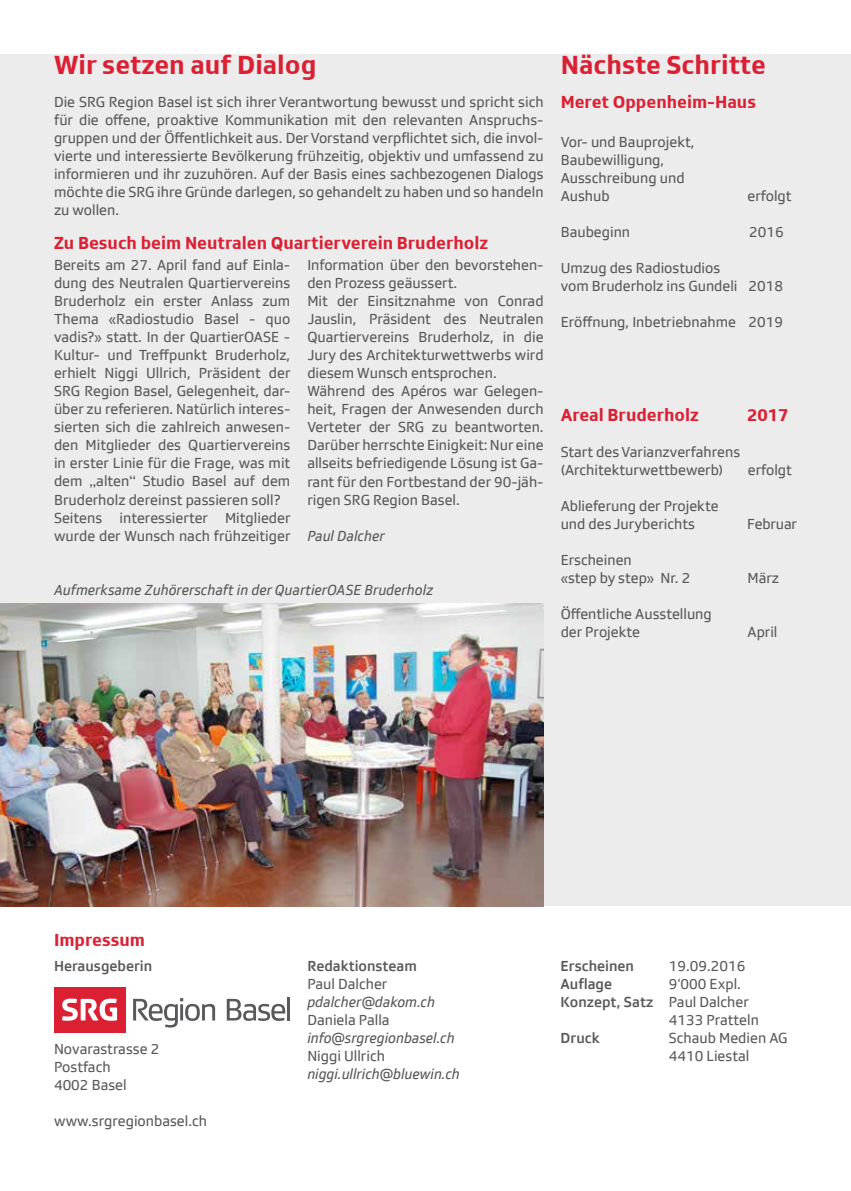
<style>
.page{position:relative;width:851px;height:1191px;background:#fff}
.page>*{position:absolute;margin:0;border:0;box-sizing:border-box;transform-origin:0 0}
.t1{font:700 27px "SRGSSR Type";color:#da2032}
.t2{font:700 18px "SRGSSR Type";color:#da2032}
.t3{font:15px/18px "SRGSSR Type";color:#58595b}
.t4{font:italic 15px "SRGSSR Type";color:#58595b}
.t5{font:500 15px "SRGSSR Type";color:#58595b}
.s1{font-family:"Gill Sans"}
.s2{font-weight:400}
</style>
<div class="page">
<div style="left:0;top:54px;width:850px;height:1083px;background:#ececed"></div>
<div style="left:0;top:906px;width:850px;height:285px;background:#fff"></div>
<svg style="left:133px;top:998px;width:82px;height:29px"></svg>
<svg style="left:227px;top:998px;width:58px;height:23px"></svg>
<hr style="left:287px;top:997px;width:3px;height:23px;background:#58595b">
<div style="left:54px;top:986px;width:71px;height:46px;background:#da2032"></div>
<svg style="left:62px;top:998px;width:55px;height:22px"></svg>
<img style="left:0;top:603px;width:543px;height:303px">
<h1 class="t1" style="left:54px;top:48px;width:264px">Wir setzen auf Dialog</h1>
<p class="t3" style="left:54px;top:92px;width:491px;text-align:justify">Die SRG Region Basel ist sich ihrer Verantwortung bewusst und spricht sich für die offene, proaktive Kommunikation mit den relevanten Anspruchs&shy;gruppen und der Öffentlichkeit aus. Der Vorstand verpflichtet sich, die invol&shy;vierte und interessierte Bevölkerung frühzeitig, objektiv und umfassend zu informieren und ihr zuzuhören. Auf der Basis eines sachbezogenen Dialogs möchte die SRG ihre Gründe darlegen, so gehandelt zu haben und so handeln zu wollen.</p>
<p class="t2" style="left:54px;top:232px;width:435px">Zu Besuch beim Neutralen Quartierverein Bruderholz</p>
<p class="t3" style="left:307px;top:256px;width:238px">Information über den bevorstehen&shy;den Prozess geäussert.<br>Mit der Einsitznahme von Conrad Jauslin, Präsident des Neutralen Quartiervereins Bruderholz, in die Jury des Architekturwettwerbs wird diesem Wunsch entsprochen.<br>Während des Apéros war Gelegen&shy;heit, Fragen der Anwesenden durch Verteter der SRG zu beantworten.<br>Darüber herrschte Einigkeit: Nur eine allseits befriedigende Lösung ist Ga&shy;rant für den Fortbestand der 90-jäh&shy;rigen SRG Region Basel.</p>
<p class="t4" style="left:307px;top:527px;width:79px">Paul Dalcher</p>
<p class="t3" style="left:54px;top:256px;width:238px">Bereits am 27. April fand auf Einla&shy;dung des Neutralen Quartiervereins Bruderholz ein erster Anlass zum Thema <span class="s1">«</span>Radiostudio Basel - quo vadis?<span class="s1">»</span> statt. In der QuartierOASE - Kultur- und Treffpunkt Bruderholz, erhielt Niggi Ullrich, Präsident der SRG Region Basel, Gelegenheit, dar&shy;über zu referieren. Natürlich interes&shy;sierten sich die zahlreich anwesen&shy;den Mitglieder des Quartiervereins in erster Linie für die Frage, was mit dem <span class="s1">„</span>alten<span class="s1">“</span> Studio Basel auf dem Bruderholz dereinst passieren soll?<br>Seitens interessierter Mitglieder wurde der Wunsch nach frühzeitiger</p>
<p class="t4" style="left:54px;top:581px;width:381px">Aufmerksame Zuhörerschaft in der QuartierOASE Bruderholz</p>
<h1 class="t1" style="left:560px;top:48px;width:206px">Nächste Schritte</h1>
<p class="t2" style="left:560px;top:91px;width:197px">Meret Oppenheim-Haus</p>
<p class="t3" style="left:560px;top:133px;width:135px">Vor- und Bauprojekt,<br>Baubewilligung,<br>Ausschreibung und<br>Aushub</p>
<p class="t3" style="left:747px;top:187px;width:46px">erfolgt</p>
<p class="t3" style="left:560px;top:223px;width:71px">Baubeginn</p>
<p class="t3" style="left:749px;top:223px;width:36px">2016</p>
<p class="t3" style="left:560px;top:259px;width:224px">Umzug des Radiostudios<br>vom Bruderholz ins Gundeli 2018</p>
<p class="t3" style="left:560px;top:313px;width:224px">Eröffnung, Inbetriebnahme 2019</p>
<p class="t2" style="left:560px;top:404px;width:140px">Areal Bruderholz</p>
<p class="t2" style="left:747px;top:404px;width:43px">2017</p>
<p class="t3" style="left:560px;top:443px;width:181px">Start des Varianzverfahrens (Architekturwettbewerb)</p>
<p class="t3" style="left:747px;top:461px;width:46px">erfolgt</p>
<p class="t3" style="left:560px;top:497px;width:159px">Ablieferung der Projekte und des Juryberichts</p>
<p class="t3" style="left:560px;top:551px;width:131px">Erscheinen<br><span class="s1">«</span>step by step<span class="s1">»</span> Nr. 2</p>
<p class="t3" style="left:560px;top:605px;width:153px">Öffentliche Ausstellung der Projekte</p>
<p class="t3" style="left:747px;top:515px;width:51px">Februar</p>
<p class="t3" style="left:747px;top:569px;width:33px">März</p>
<p class="t3" style="left:747px;top:623px;width:31px">April</p>
<p class="t2" style="left:54px;top:928px;width:92px">Impressum</p>
<p class="t5" style="left:54px;top:957px;width:100px">Herausgeberin</p>
<p class="t3" style="left:54px;top:1039px;width:107px">Novarastrasse 2<br>Postfach<br>4002 Basel</p>
<p class="t3" style="left:54px;top:1111px;width:154px">www.srgregionbasel.ch</p>
<p class="t5" style="left:307px;top:957px;width:111px">Redaktionsteam</p>
<p class="t3" style="left:307px;top:975px;width:82px">Paul Dalcher</p>
<p class="t4" style="left:307px;top:993px;width:129px">pdalcher@dakom.ch</p>
<p class="t3" style="left:307px;top:1011px;width:84px">Daniela Palla</p>
<p class="t4" style="left:307px;top:1029px;width:149px">info@srgregionbasel.ch</p>
<p class="t3" style="left:307px;top:1047px;width:79px">Niggi Ullrich</p>
<p class="t4" style="left:307px;top:1065px;width:154px">niggi.ullrich@bluewin.ch</p>
<p class="t5" style="left:560px;top:957px;width:75px">Erscheinen</p>
<p class="t3" style="left:668px;top:957px;width:78px">19.09.2016</p>
<p class="t5" style="left:560px;top:975px;width:53px">Auflage</p>
<p class="t3" style="left:668px;top:975px;width:74px">9‘000 Expl.</p>
<p class="t5" style="left:560px;top:993px;width:190px">Konzept, Satz <span class="s2">Paul Dalcher</span></p>
<p class="t3" style="left:668px;top:1011px;width:92px">4133 Pratteln</p>
<p class="t5" style="left:560px;top:1029px;width:41px">Druck</p>
<p class="t3" style="left:668px;top:1029px;width:120px">Schaub Medien AG<br>4410 Liestal</p>
</div>
